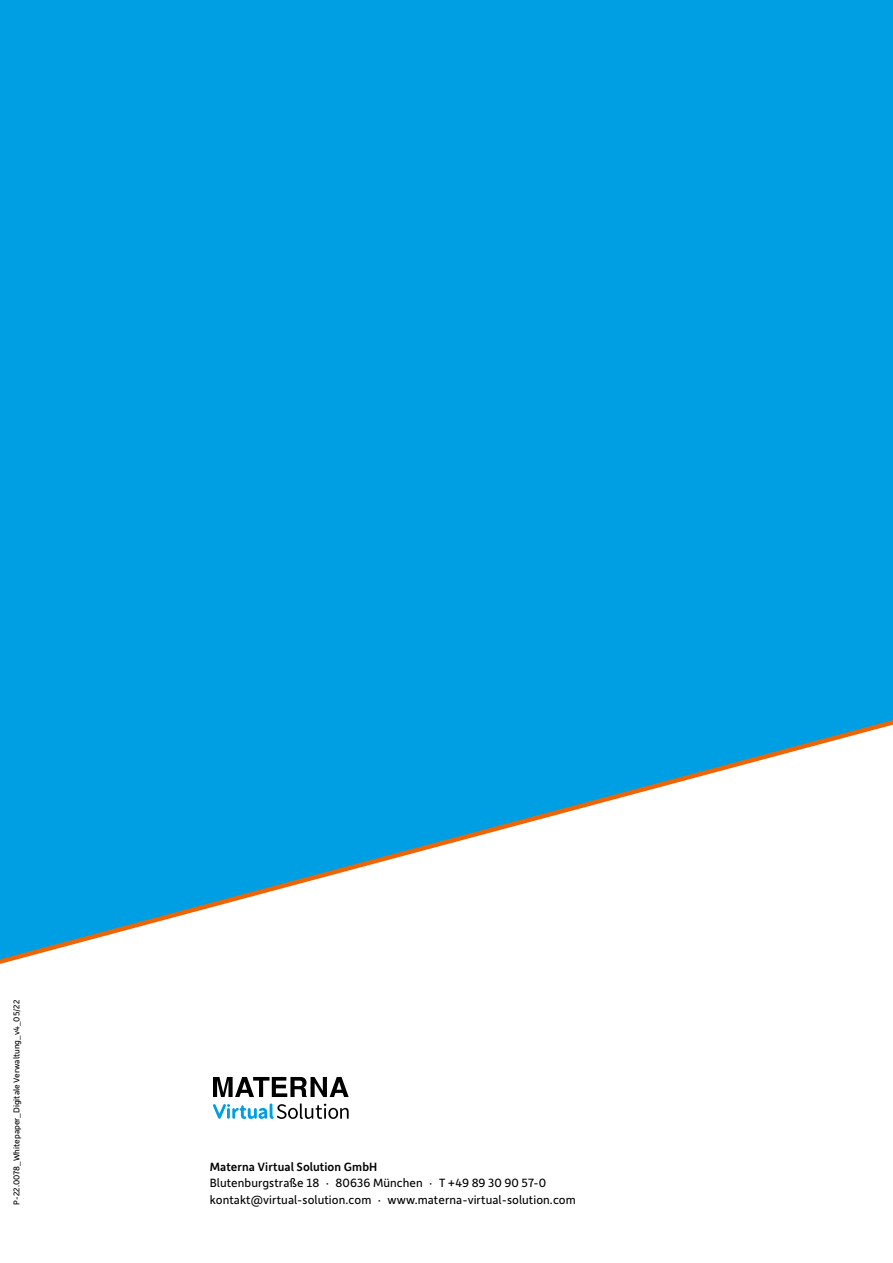
<style>
.page{position:relative;width:893px;height:1263px;background:#fff}
.page>*{position:absolute;margin:0;border:0;box-sizing:border-box;transform-origin:0 0}
.t1{font:12.75px/16.5px "Depot New";letter-spacing:.005em;color:#000}
.t2{font:500 12.75px "Depot New";letter-spacing:.005em;color:#000}
.t3{font:9px "Depot New";color:#000}
</style>
<div class="page">
<div style="left:0;top:0;width:893px;height:713px;background:#009fe3"></div>
<svg style="left:0;top:713px;width:893px;height:251px"></svg>
<svg style="left:213px;top:1077px;width:136px;height:20px"></svg>
<svg style="left:213px;top:1103px;width:136px;height:16px"></svg>
<p class="t3" style="left:11px;top:1205px;width:207px;rotate:-90deg">P-22.0078_Whitepaper_Digitale Verwaltung_v4_05/22</p>
<p class="t2" style="left:210px;top:1158px;width:169px">Materna Virtual Solution GmbH</p>
<p class="t1" style="left:210px;top:1174px;width:368px">Blutenburgstraße 18 · 80636 München · T +49 89 30 90 57-0 kontakt@virtual-solution.com · www.materna-virtual-solution.com</p>
</div>
